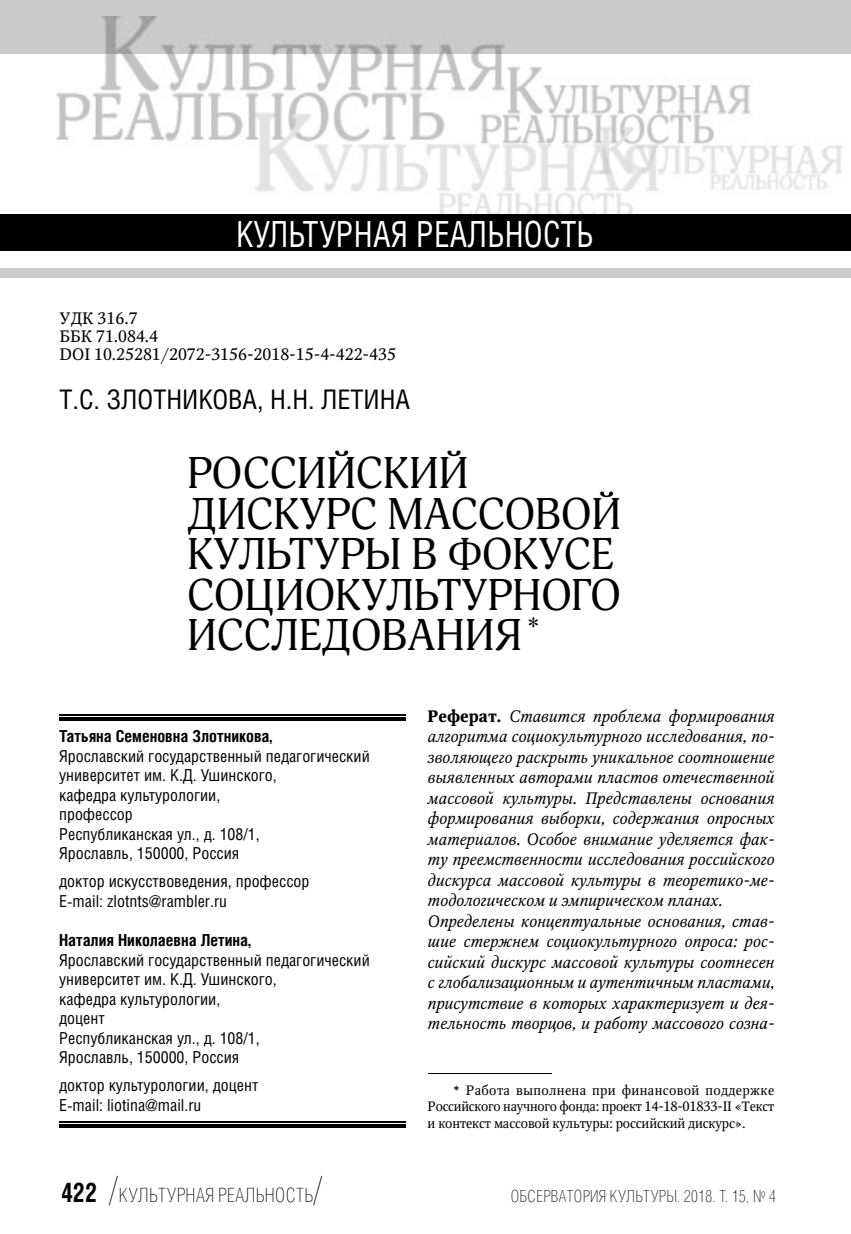
<style>
.page{position:relative;width:851px;height:1234px;background:#fff}
.page>*{position:absolute;margin:0;border:0;box-sizing:border-box;transform-origin:0 0}
.t1{font:43.5px/40.5px "Adonis C";color:#000}
.t2{font:36px "Helios Cond C";letter-spacing:.005em;color:#fff;scale:.9 1}
.t3{font:27px "Helios Cond C";color:#000}
.t4{font:19.5px "Helios Cond Thin C";letter-spacing:.025em;color:#000}
.t5{font:italic 16.5px/20.5px "Octava";color:#000}
.t6{font:16.5px/19.5px "Helios Cond C";color:#000}
.t7{font:16.5px/18px "Octava";color:#000}
.t8{font:700 16.5px "Helios Cond C";color:#000}
.t9{font:16.5px "Helios Cond Thin C";letter-spacing:.025em;color:#000}
.t10{font:13.5px/16.5px "Octava";letter-spacing:-.01em;color:#000;text-align:justify}
.s1{font-family:"Helios Cond C";font-weight:700;font-size:27px}
.s2{font-size:36px}
.s3{font-weight:700;font-style:normal}
.s4{font-family:"Calibri"}
</style>
<div class="page">
<div style="left:0;top:0;width:850px;height:53px;background:#cbcbcb"></div>
<div style="left:0;top:268px;width:850px;height:9px;background:#cbcbcb"></div>
<div style="left:0;top:214px;width:850px;height:36px;background:#000"></div>
<img style="left:54px;top:53px;width:796px;height:161px">
<img style="left:101px;top:16px;width:404px;height:37px">
<hr style="left:428px;top:1072px;width:123px;height:1px;background:#000">
<hr style="left:59px;top:714px;width:347px;height:1px;background:#000">
<hr style="left:59px;top:717px;width:347px;height:1px;background:#000">
<hr style="left:59px;top:719px;width:347px;height:1px;background:#000">
<hr style="left:59px;top:1121px;width:347px;height:1px;background:#000">
<hr style="left:59px;top:1123px;width:347px;height:1px;background:#000">
<hr style="left:59px;top:1126px;width:347px;height:1px;background:#000">
<h2 class="t2" style="left:236px;top:221px;width:399px">КУЛЬТУРНАЯ РЕАЛЬНОСТЬ</h2>
<p class="t7" style="left:60px;top:311px;width:338px">УДК 316.7<br>ББК 71.084.4<br>DOI 10.25281/2072-3156-2018-15-4-422-435</p>
<h3 class="t3" style="left:60px;top:390px;width:352px">Т.С. ЗЛОТНИКОВА, Н.Н. ЛЕТИНА</h3>
<h1 class="t1" style="left:187px;top:458px;width:435px">РОССИЙСКИЙ<br>ДИСКУРС МАССОВОЙ<br>КУЛЬТУРЫ В ФОКУСЕ<br>СОЦИОКУЛЬТУРНОГО<br>ИССЛЕДОВАНИЯ <sup>*</sup></h1>
<p class="t8" style="left:59px;top:730px;width:214px">Татьяна Семеновна Злотникова,</p>
<p class="t6" style="left:59px;top:747px;width:312px">Ярославский государственный педагогический университет им. К.Д. Ушинского,<br>кафедра культурологии,<br>профессор<br>Республиканская ул., д. 108/1,<br>Ярославль, 150000, Россия</p>
<p class="t6" style="left:59px;top:872px;width:252px">доктор искусствоведения, профессор<br>E-mail: zlotnts@rambler.ru</p>
<p class="t8" style="left:59px;top:934px;width:193px">Наталия Николаевна Летина,</p>
<p class="t6" style="left:59px;top:951px;width:312px">Ярославский государственный педагогический университет им. К.Д. Ушинского,<br>кафедра культурологии,<br>доцент<br>Республиканская ул., д. 108/1,<br>Ярославль, 150000, Россия</p>
<p class="t6" style="left:59px;top:1076px;width:201px">доктор культурологии, доцент<br>E-mail: liotina@mail.ru</p>
<p class="t4" style="left:61px;top:1186px;width:262px"><span class="s1">422</span> <span class="s2">/</span>КУЛЬТУРНАЯ РЕАЛЬНОСТЬ<span class="s2">/</span></p>
<p class="t5" style="left:427px;top:706px;width:348px"><span class="s3">Реферат.</span> Ставится проблема формирования алгоритма социокультурного исследования, по&shy;зволяющего раскрыть уникальное соотношение выявленных авторами пластов отечественной массовой культуры. Представлены основания формирования выборки, содержания опросных материалов. Особое внимание уделяется фак&shy;ту преемственности исследования российского дискурса массовой культуры в теоретико-ме&shy;тодологическом и эмпирическом планах.<br>Определены концептуальные основания, став&shy;шие стержнем социокультурного опроса: рос&shy;сийский дискурс массовой культуры соотнесен с глобализационным и аутентичным пластами, присутствие в которых характеризует и дея&shy;тельность творцов, и работу массового созна-</p>
<p class="t10" style="left:427px;top:1082px;width:348px;text-indent:26px"><span class="s4">*</span> Работа выполнена при финансовой поддержке Российского научного фонда: проект 14-18-01833-II «Текст и контекст массовой культуры: российский дискурс».</p>
<p class="t9" style="left:510px;top:1189px;width:266px">ОБСЕРВАТОРИЯ КУЛЬТУРЫ. 2018. Т. 15, № 4</p>
</div>
